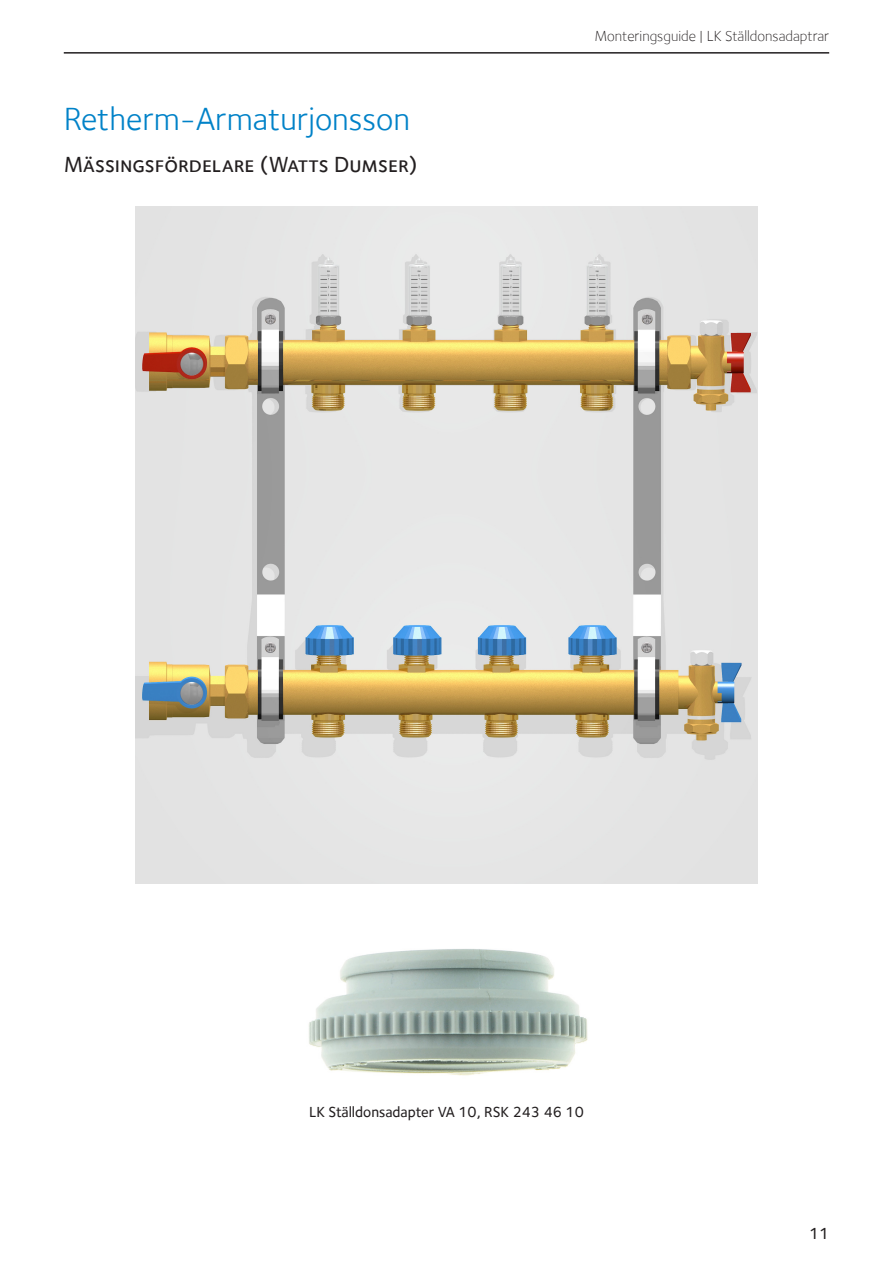
<style>
.page{position:relative;width:893px;height:1263px;background:#fff}
.page>*{position:absolute;margin:0;border:0;box-sizing:border-box;transform-origin:0 0}
.docname{font:33px "Foundry Sterling";color:#0082c8}
.t1{font:22.5px "Foundry Sterling Medium Expert";color:#231f20}
.t2{font:500 16.5px "Foundry Sterling";color:#231f20}
.t3{font:300 15px "Foundry Sterling";color:#231f20}
.t4{font:500 15px "Foundry Sterling";color:#231f20}
</style>
<div class="page">
<hr style="left:64px;top:52px;width:765px;height:2px;background:#231f20">
<img style="left:309px;top:949px;width:279px;height:127px">
<img style="left:135px;top:206px;width:623px;height:678px">
<p class="docname" style="left:64px;top:100px;width:348px">Retherm-Armaturjonsson</p>
<p class="t1" style="left:64px;top:152px;width:355px">Mässingsfördelare (Watts Dumser)</p>
<p class="t3" style="left:594px;top:27px;width:236px">Monteringsguide | LK Ställdonsadaptrar</p>
<p class="t4" style="left:309px;top:1103px;width:276px">LK Ställdonsadapter VA 10, RSK 243 46 10</p>
<p class="t2" style="left:809px;top:1223px;width:22px">11</p>
</div>
